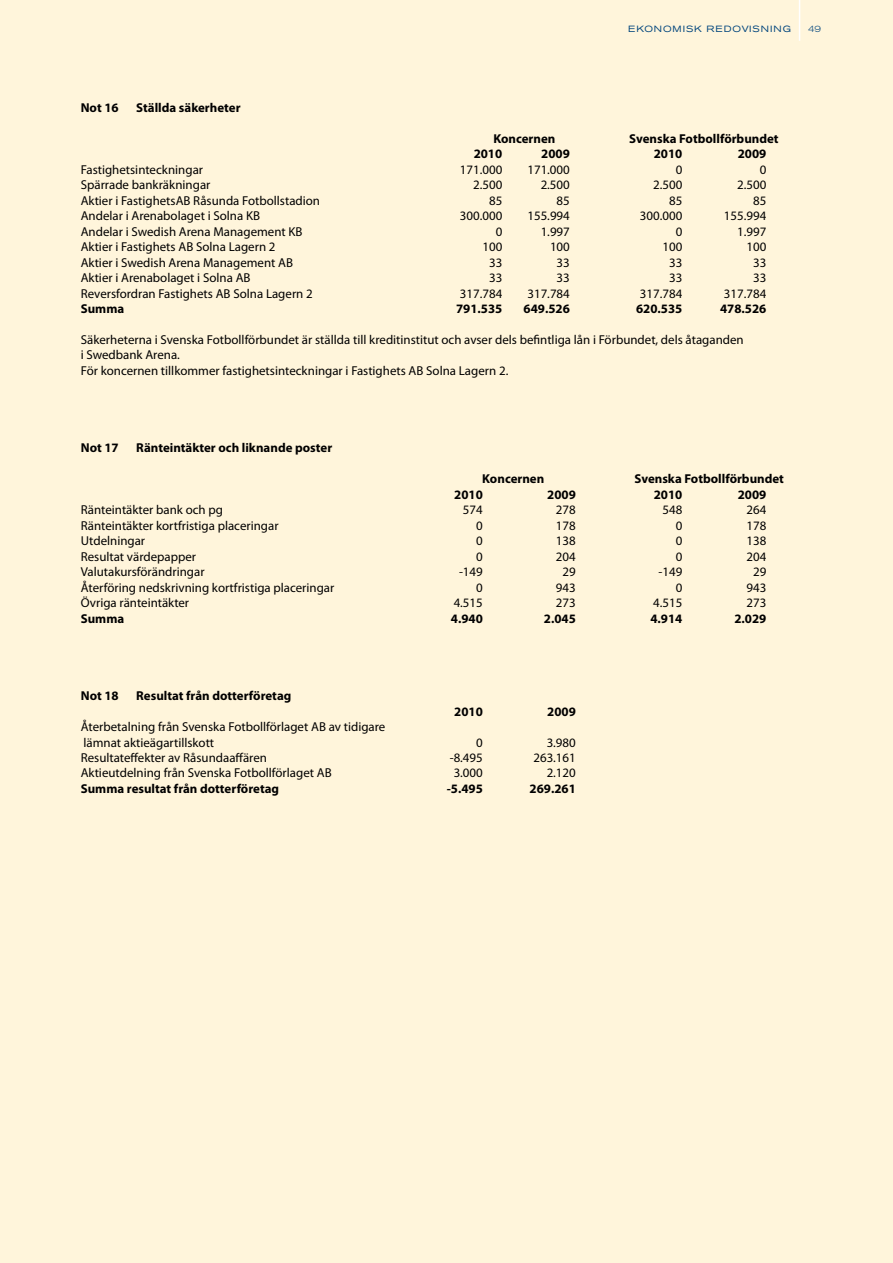
<style>
.page{position:relative;width:893px;height:1263px;background:#fff5db}
.page>*{position:absolute;margin:0;border:0;box-sizing:border-box;transform-origin:0 0}
.t1{font:12.9px/15.5px "Myriad Pro";color:#000}
.t2{font:700 12.9px "Myriad Pro";color:#000}
.t3{font:expanded 9px "Akzidenz Grotesk BE";letter-spacing:.095em;color:#00457d}
.t4{font:300 expanded 9px "Akzidenz Grotesk BE";color:#00457d}
</style>
<div class="page">
<hr style="left:799px;top:0;width:1px;height:40px;background:#fff">
<p class="t2" style="left:81px;top:99px;width:39px">Not 16</p>
<p class="t2" style="left:136px;top:99px;width:106px">Ställda säkerheter</p>
<p class="t3" style="left:628px;top:24px;width:164px">EKONOMISK REDOVISNING</p>
<p class="t4" style="left:808px;top:24px;width:15px">49</p>
<p class="t2" style="left:493px;top:130px;width:64px">Koncernen</p>
<p class="t2" style="left:629px;top:130px;width:151px">Svenska Fotbollförbundet</p>
<p class="t2" style="left:474px;top:145px;width:30px">2010</p>
<p class="t2" style="left:541px;top:145px;width:30px">2009</p>
<p class="t2" style="left:654px;top:145px;width:30px">2010</p>
<p class="t2" style="left:738px;top:145px;width:30px">2009</p>
<p class="t1" style="left:81px;top:161px;width:124px">Fastighetsinteckningar</p>
<p class="t1" style="left:460px;top:161px;width:44px">171.000</p>
<p class="t1" style="left:527px;top:161px;width:44px">171.000</p>
<p class="t1" style="left:676px;top:161px;width:8px">0</p>
<p class="t1" style="left:760px;top:161px;width:8px">0</p>
<p class="t1" style="left:81px;top:177px;width:131px">Spärrade bankräkningar</p>
<p class="t1" style="left:473px;top:177px;width:31px">2.500</p>
<p class="t1" style="left:541px;top:177px;width:31px">2.500</p>
<p class="t1" style="left:653px;top:177px;width:31px">2.500</p>
<p class="t1" style="left:737px;top:177px;width:31px">2.500</p>
<p class="t1" style="left:81px;top:192px;width:241px">Aktier i FastighetsAB Råsunda Fotbollstadion</p>
<p class="t1" style="left:489px;top:192px;width:15px">85</p>
<p class="t1" style="left:557px;top:192px;width:15px">85</p>
<p class="t1" style="left:669px;top:192px;width:15px">85</p>
<p class="t1" style="left:753px;top:192px;width:15px">85</p>
<p class="t1" style="left:81px;top:208px;width:181px">Andelar i Arenabolaget i Solna KB</p>
<p class="t1" style="left:460px;top:208px;width:44px">300.000</p>
<p class="t1" style="left:527px;top:208px;width:44px">155.994</p>
<p class="t1" style="left:640px;top:208px;width:44px">300.000</p>
<p class="t1" style="left:724px;top:208px;width:44px">155.994</p>
<p class="t1" style="left:81px;top:223px;width:223px">Andelar i Swedish Arena Management KB</p>
<p class="t1" style="left:496px;top:223px;width:8px">0</p>
<p class="t1" style="left:541px;top:223px;width:31px">1.997</p>
<p class="t1" style="left:676px;top:223px;width:8px">0</p>
<p class="t1" style="left:737px;top:223px;width:31px">1.997</p>
<p class="t1" style="left:81px;top:239px;width:196px">Aktier i Fastighets AB Solna Lagern 2</p>
<p class="t1" style="left:482px;top:239px;width:21px">100</p>
<p class="t1" style="left:550px;top:239px;width:21px">100</p>
<p class="t1" style="left:662px;top:239px;width:21px">100</p>
<p class="t1" style="left:746px;top:239px;width:21px">100</p>
<p class="t1" style="left:81px;top:254px;width:214px">Aktier i Swedish Arena Management AB</p>
<p class="t1" style="left:489px;top:254px;width:15px">33</p>
<p class="t1" style="left:557px;top:254px;width:15px">33</p>
<p class="t1" style="left:669px;top:254px;width:15px">33</p>
<p class="t1" style="left:753px;top:254px;width:15px">33</p>
<p class="t1" style="left:81px;top:270px;width:171px">Aktier i Arenabolaget i Solna AB</p>
<p class="t1" style="left:489px;top:270px;width:15px">33</p>
<p class="t1" style="left:557px;top:270px;width:15px">33</p>
<p class="t1" style="left:669px;top:270px;width:15px">33</p>
<p class="t1" style="left:753px;top:270px;width:15px">33</p>
<p class="t1" style="left:81px;top:285px;width:233px">Reversfordran Fastighets AB Solna Lagern 2</p>
<p class="t1" style="left:460px;top:285px;width:44px">317.784</p>
<p class="t1" style="left:527px;top:285px;width:44px">317.784</p>
<p class="t1" style="left:640px;top:285px;width:44px">317.784</p>
<p class="t1" style="left:724px;top:285px;width:44px">317.784</p>
<p class="t2" style="left:81px;top:300px;width:45px">Summa</p>
<p class="t2" style="left:456px;top:300px;width:48px">791.535</p>
<p class="t2" style="left:523px;top:300px;width:48px">649.526</p>
<p class="t2" style="left:636px;top:300px;width:48px">620.535</p>
<p class="t2" style="left:720px;top:300px;width:48px">478.526</p>
<p class="t1" style="left:81px;top:332px;width:664px">Säkerheterna i Svenska Fotbollförbundet är ställda till kreditinstitut och avser dels befintliga lån i Förbundet, dels åtaganden i Swedbank Arena.<br>För koncernen tillkommer fastighetsinteckningar i Fastighets AB Solna Lagern 2.</p>
<p class="t2" style="left:81px;top:440px;width:39px">Not 17</p>
<p class="t2" style="left:136px;top:440px;width:197px">Ränteintäkter och liknande poster</p>
<p class="t2" style="left:482px;top:470px;width:64px">Koncernen</p>
<p class="t2" style="left:635px;top:470px;width:151px">Svenska Fotbollförbundet</p>
<p class="t2" style="left:454px;top:486px;width:30px">2010</p>
<p class="t2" style="left:547px;top:486px;width:30px">2009</p>
<p class="t2" style="left:654px;top:486px;width:30px">2010</p>
<p class="t2" style="left:738px;top:486px;width:30px">2009</p>
<p class="t1" style="left:81px;top:502px;width:144px">Ränteintäkter bank och pg</p>
<p class="t1" style="left:463px;top:502px;width:21px">574</p>
<p class="t1" style="left:556px;top:502px;width:21px">278</p>
<p class="t1" style="left:662px;top:502px;width:21px">548</p>
<p class="t1" style="left:746px;top:502px;width:21px">264</p>
<p class="t1" style="left:81px;top:517px;width:199px">Ränteintäkter kortfristiga placeringar</p>
<p class="t1" style="left:476px;top:517px;width:8px">0</p>
<p class="t1" style="left:556px;top:517px;width:21px">178</p>
<p class="t1" style="left:676px;top:517px;width:8px">0</p>
<p class="t1" style="left:746px;top:517px;width:21px">178</p>
<p class="t1" style="left:81px;top:533px;width:66px">Utdelningar</p>
<p class="t1" style="left:476px;top:533px;width:8px">0</p>
<p class="t1" style="left:556px;top:533px;width:21px">138</p>
<p class="t1" style="left:676px;top:533px;width:8px">0</p>
<p class="t1" style="left:746px;top:533px;width:21px">138</p>
<p class="t1" style="left:81px;top:548px;width:117px">Resultat värdepapper</p>
<p class="t1" style="left:476px;top:548px;width:8px">0</p>
<p class="t1" style="left:556px;top:548px;width:21px">204</p>
<p class="t1" style="left:676px;top:548px;width:8px">0</p>
<p class="t1" style="left:746px;top:548px;width:21px">204</p>
<p class="t1" style="left:81px;top:564px;width:125px">Valutakursförändringar</p>
<p class="t1" style="left:459px;top:564px;width:25px">-149</p>
<p class="t1" style="left:563px;top:564px;width:15px">29</p>
<p class="t1" style="left:658px;top:564px;width:25px">-149</p>
<p class="t1" style="left:753px;top:564px;width:15px">29</p>
<p class="t1" style="left:81px;top:579px;width:255px">Återföring nedskrivning kortfristiga placeringar</p>
<p class="t1" style="left:476px;top:579px;width:8px">0</p>
<p class="t1" style="left:556px;top:579px;width:21px">943</p>
<p class="t1" style="left:676px;top:579px;width:8px">0</p>
<p class="t1" style="left:746px;top:579px;width:21px">943</p>
<p class="t1" style="left:81px;top:595px;width:110px">Övriga ränteintäkter</p>
<p class="t1" style="left:454px;top:595px;width:31px">4.515</p>
<p class="t1" style="left:556px;top:595px;width:21px">273</p>
<p class="t1" style="left:653px;top:595px;width:31px">4.515</p>
<p class="t1" style="left:746px;top:595px;width:21px">273</p>
<p class="t2" style="left:81px;top:610px;width:45px">Summa</p>
<p class="t2" style="left:451px;top:610px;width:33px">4.940</p>
<p class="t2" style="left:544px;top:610px;width:33px">2.045</p>
<p class="t2" style="left:650px;top:610px;width:33px">4.914</p>
<p class="t2" style="left:734px;top:610px;width:33px">2.029</p>
<p class="t2" style="left:81px;top:687px;width:39px">Not 18</p>
<p class="t2" style="left:136px;top:687px;width:157px">Resultat från dotterföretag</p>
<p class="t1" style="left:81px;top:719px;width:306px">Återbetalning från Svenska Fotbollförlaget AB av tidigare lämnat aktieägartillskott</p>
<p class="t2" style="left:454px;top:703px;width:30px">2010</p>
<p class="t2" style="left:547px;top:703px;width:30px">2009</p>
<p class="t1" style="left:476px;top:734px;width:8px">0</p>
<p class="t1" style="left:547px;top:734px;width:31px">3.980</p>
<p class="t1" style="left:81px;top:750px;width:188px">Resultateffekter av Råsundaaffären</p>
<p class="t1" style="left:450px;top:750px;width:35px">-8.495</p>
<p class="t1" style="left:533px;top:750px;width:44px">263.161</p>
<p class="t1" style="left:81px;top:765px;width:252px">Aktieutdelning från Svenska Fotbollförlaget AB</p>
<p class="t1" style="left:454px;top:765px;width:31px">3.000</p>
<p class="t1" style="left:547px;top:765px;width:31px">2.120</p>
<p class="t2" style="left:81px;top:780px;width:200px">Summa resultat från dotterföretag</p>
<p class="t2" style="left:447px;top:780px;width:38px">-5.495</p>
<p class="t2" style="left:529px;top:780px;width:48px">269.261</p>
</div>
